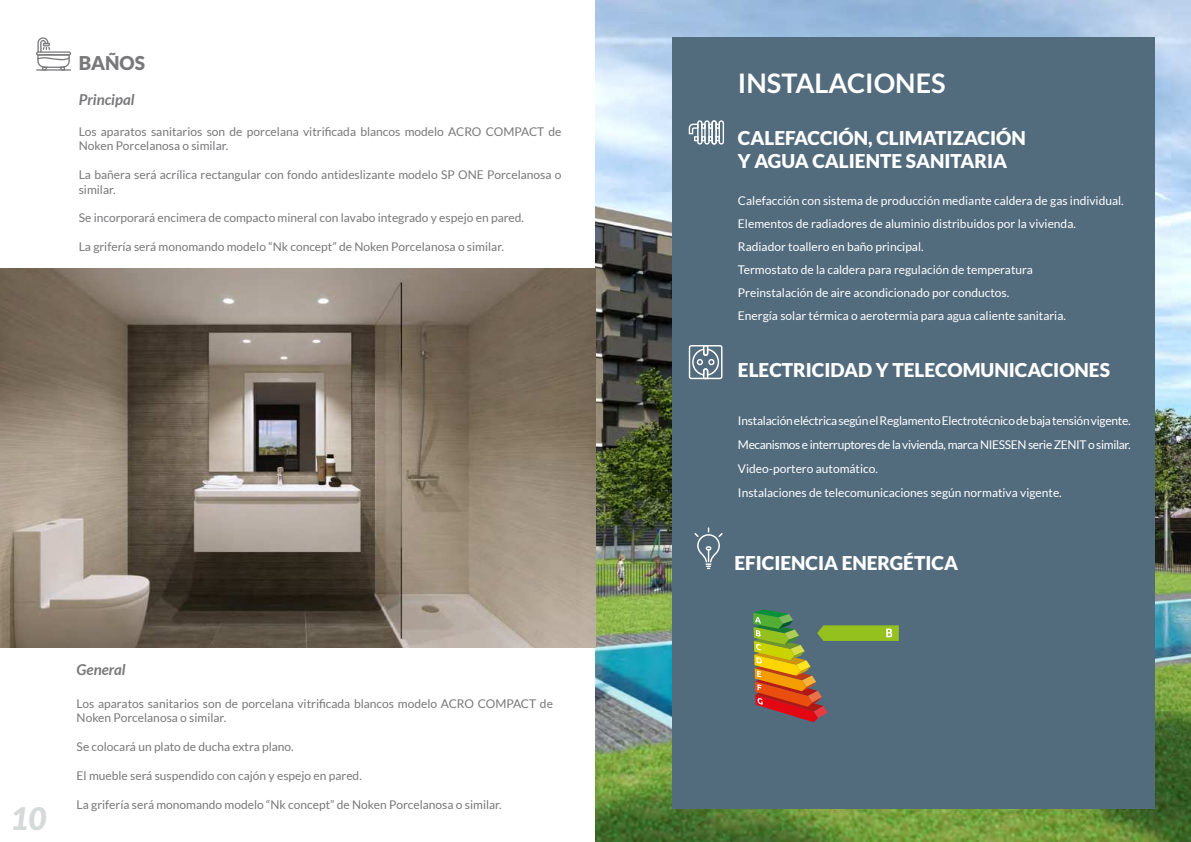
<style>
.page{position:relative;width:1191px;height:842px;background:#fff}
.page>*{position:absolute;margin:0;border:0;box-sizing:border-box;transform-origin:0 0}
.t1{font:italic 900 31px "Lato";color:#d6d9d9}
.t2{font:700 27px "Lato";color:#fff}
.t3{font:900 19px/22.8px "Lato";color:#fff}
.t4{font:900 19px "Lato";color:#78777a}
.t5{font:italic 700 15px "Lato";color:#78777a}
.t6{font:12px/14.4px "Lato";color:#78777a}
.t7{font:12px/23px "Lato";color:#fff}
.t8{font:12px/24px "Lato";letter-spacing:-.02em;color:#fff}
</style>
<div class="page">
<img style="left:595px;top:0;width:596px;height:842px">
<img style="left:0;top:269px;width:595px;height:378px">
<svg style="left:36px;top:37px;width:35px;height:32px"></svg>
<hr style="left:36px;top:69px;width:35px;height:2px;background:#78777a">
<div style="left:672px;top:37px;width:483px;height:772px;background:#526b7d"></div>
<svg style="left:688px;top:120px;width:36px;height:25px"></svg>
<svg style="left:689px;top:345px;width:33px;height:34px"></svg>
<svg style="left:694px;top:527px;width:28px;height:42px"></svg>
<svg style="left:753px;top:609px;width:145px;height:113px"></svg>
<h3 class="t4" style="left:79px;top:53px;width:68px">BAÑOS</h3>
<p class="t5" style="left:79px;top:91px;width:57px">Principal</p>
<p class="t6" style="left:79px;top:124px;width:484px">Los aparatos sanitarios son de porcelana vitrificada blancos modelo ACRO COMPACT de<br>Noken Porcelanosa o similar.</p>
<p class="t6" style="left:79px;top:168px;width:484px">La bañera será acrílica rectangular con fondo antideslizante modelo SP ONE Porcelanosa o similar.</p>
<p class="t6" style="left:79px;top:212px;width:447px">Se incorporará encimera de compacto mineral con lavabo integrado y espejo en pared.</p>
<p class="t6" style="left:79px;top:240px;width:427px">La grifería será monomando modelo “Nk concept” de Noken Porcelanosa o similar.</p>
<h1 class="t1" style="left:10px;top:801px;width:37px">10</h1>
<p class="t5" style="left:77px;top:661px;width:50px">General</p>
<p class="t6" style="left:77px;top:696px;width:478px">Los aparatos sanitarios son de porcelana vitrificada blancos modelo ACRO COMPACT de<br>Noken Porcelanosa o similar.</p>
<p class="t6" style="left:77px;top:740px;width:219px">Se colocará un plato de ducha extra plano.</p>
<p class="t6" style="left:77px;top:768px;width:287px">El mueble será suspendido con cajón y espejo en pared.</p>
<p class="t6" style="left:77px;top:797px;width:427px">La grifería será monomando modelo “Nk concept” de Noken Porcelanosa o similar.</p>
<h2 class="t2" style="left:738px;top:73px;width:209px">INSTALACIONES</h2>
<h3 class="t3" style="left:738px;top:126px;width:289px">CALEFACCIÓN, CLIMATIZACIÓN<br>Y AGUA CALIENTE SANITARIA</h3>
<p class="t7" style="left:738px;top:190px;width:387px">Calefacción con sistema de producción mediante caldera de gas individual.<br>Elementos de radiadores de aluminio distribuidos por la vivienda.<br>Radiador toallero en baño principal.<br>Termostato de la caldera para regulación de temperatura<br>Preinstalación de aire acondicionado por conductos.<br>Energía solar térmica o aerotermia para agua caliente sanitaria.</p>
<h3 class="t3" style="left:738px;top:358px;width:373px">ELECTRICIDAD Y TELECOMUNICACIONES</h3>
<p class="t8" style="left:738px;top:408px;width:394px">Instalación eléctrica según el Reglamento Electrotécnico de baja tensión vigente.<br>Mecanismos e interruptores de la vivienda, marca NIESSEN serie ZENIT o similar.<br>Video-portero automático.<br>Instalaciones de telecomunicaciones según normativa vigente.</p>
<h3 class="t3" style="left:734px;top:551px;width:225px">EFICIENCIA ENERGÉTICA</h3>
</div>
